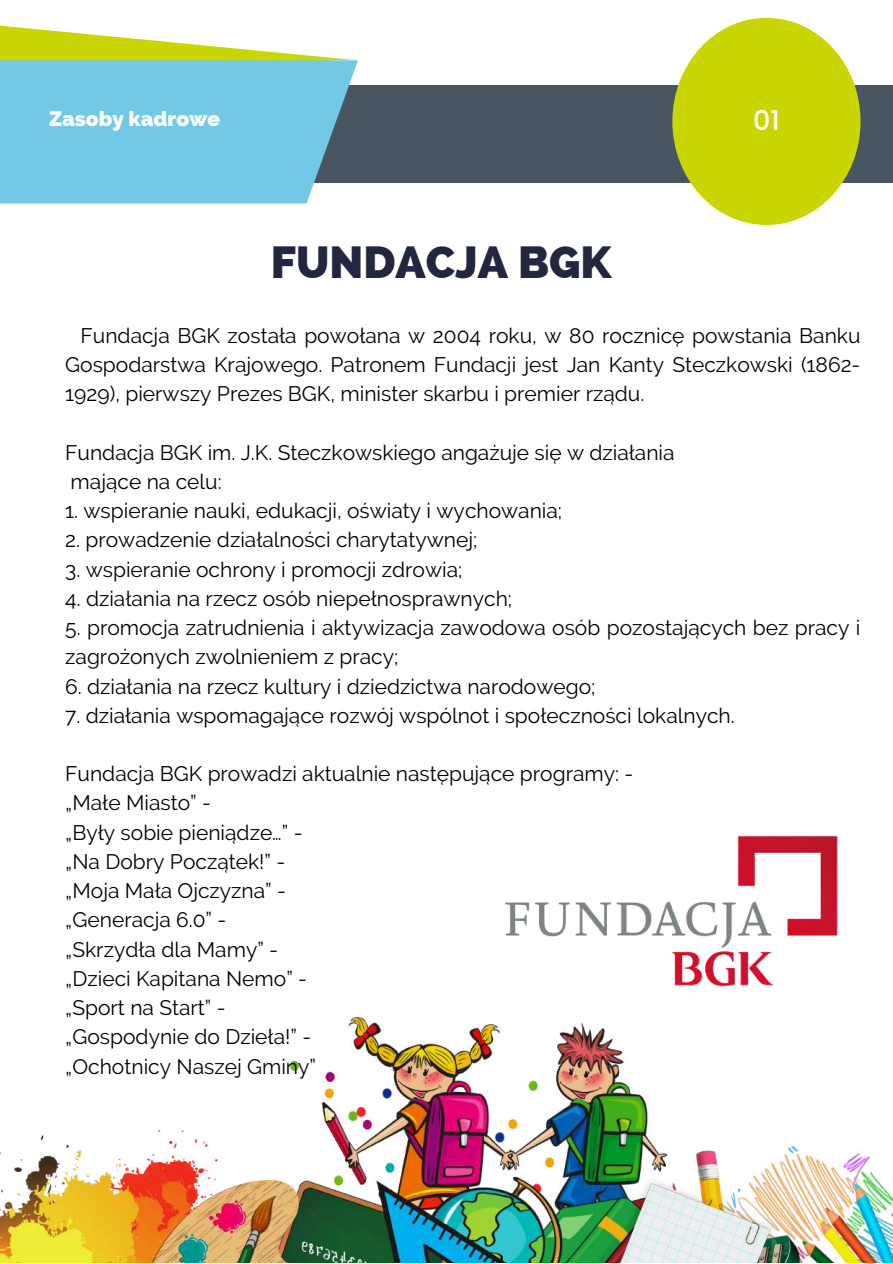
<style>
.page{position:relative;width:893px;height:1264px;background:#fff}
.page>*{position:absolute;margin:0;border:0;box-sizing:border-box;transform-origin:0 0}
.t1{font:800 45px "Raleway";color:#22263e}
.t2{font:500 27px "Poppins";color:#fff}
.t3{font:21px/29.2px "Raleway";color:#000}
.t4{font:800 21px "Raleway";color:#fcfcfa}
</style>
<div class="page">
<svg style="left:0;top:25px;width:354px;height:35px"></svg>
<div style="left:260px;top:85px;width:632px;height:97px;background:#495661"></div>
<svg style="left:0;top:60px;width:358px;height:143px;background:#72c4de"></svg>
<div style="left:672px;top:18px;width:188px;height:207px;background:#cad504;border-radius:50%"></div>
<img style="left:0;top:1017px;width:892px;height:245px">
<img style="left:505px;top:835px;width:333px;height:152px">
<p class="t4" style="left:49px;top:106px;width:172px">Zasoby kadrowe</p>
<h1 class="t1" style="left:271px;top:235px;width:342px">FUNDACJA BGK</h1>
<p class="t2" style="left:753px;top:102px;width:28px">01</p>
<p class="t3" style="left:65px;top:320px;width:796px;text-align:justify;text-indent:15px">Fundacja BGK została powołana w 2004 roku, w 80 rocznicę powstania Banku Gospodarstwa Krajowego. Patronem Fundacji jest Jan Kanty Steczkowski (1862- 1929), pierwszy Prezes BGK, minister skarbu i premier rządu.</p>
<p class="t3" style="left:65px;top:437px;width:611px">Fundacja BGK im. J.K. Steczkowskiego angażuje się w działania mające na celu:</p>
<p class="t3" style="left:65px;top:496px;width:498px">1. wspieranie nauki, edukacji, oświaty i wychowania;</p>
<p class="t3" style="left:65px;top:525px;width:413px">2. prowadzenie działalności charytatywnej;</p>
<p class="t3" style="left:65px;top:554px;width:398px">3. wspieranie ochrony i promocji zdrowia;</p>
<p class="t3" style="left:65px;top:583px;width:448px">4. działania na rzecz osób niepełnosprawnych;</p>
<p class="t3" style="left:65px;top:613px;width:796px">5. promocja zatrudnienia i aktywizacja zawodowa osób pozostających bez pracy i zagrożonych zwolnieniem z pracy;</p>
<p class="t3" style="left:65px;top:671px;width:531px">6. działania na rzecz kultury i dziedzictwa narodowego;</p>
<p class="t3" style="left:65px;top:700px;width:671px">7. działania wspomagające rozwój wspólnot i społeczności lokalnych.</p>
<p class="t3" style="left:65px;top:759px;width:569px">Fundacja BGK prowadzi aktualnie następujące programy: - „Małe Miasto” -<br>„Były sobie pieniądze…” -<br>„Na Dobry Początek!” -<br>„Moja Mała Ojczyzna” -<br>„Generacja 6.0” -<br>„Skrzydła dla Mamy” -<br>„Dzieci Kapitana Nemo” -<br>„Sport na Start” -<br>„Gospodynie do Dzieła!” -<br>„Ochotnicy Naszej Gminy”</p>
</div>
